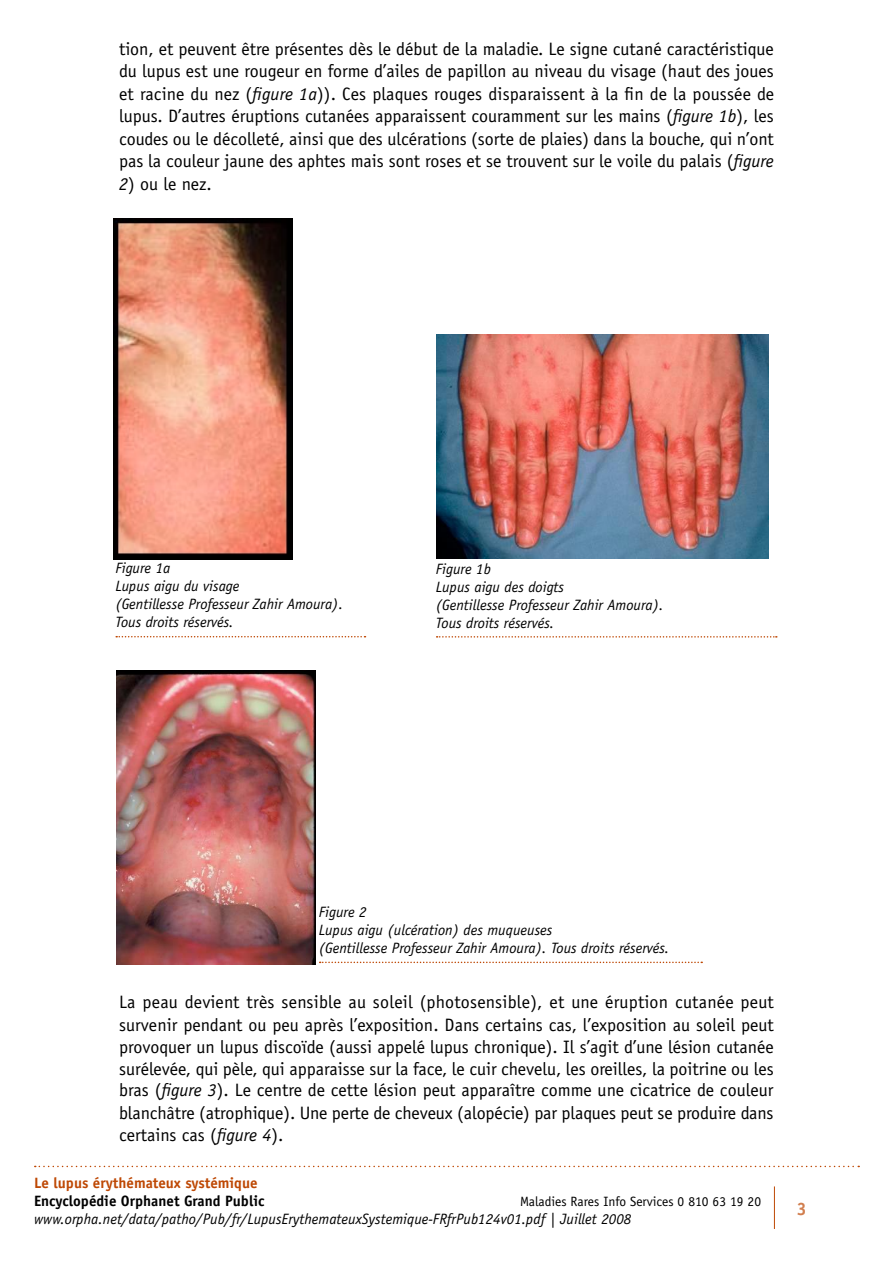
<style>
.page{position:relative;width:893px;height:1263px;background:#fff}
.page>*{position:absolute;margin:0;border:0;box-sizing:border-box;transform-origin:0 0}
.t1{font:18px/22.2px "Officina Sans";color:#000;text-align:justify}
.t2{font:italic 15px/18px "Officina Sans";color:#000}
.t3{font:700 15px "Officina Sans";color:#000}
.t4{font:700 15px "Officina Sans";color:#be4804}
.t5{font:13.5px "Officina Sans";color:#000}
.s1{font-style:italic}
</style>
<div class="page">
<hr style="left:774px;top:1186px;width:1px;height:43px;background:#be4804">
<img style="left:113px;top:219px;width:179px;height:340px">
<img style="left:436px;top:334px;width:333px;height:225px">
<svg style="left:116px;top:636px;width:249px;height:1px"></svg>
<svg style="left:437px;top:636px;width:340px;height:2px"></svg>
<img style="left:117px;top:670px;width:199px;height:295px">
<svg style="left:320px;top:961px;width:382px;height:2px"></svg>
<svg style="left:35px;top:1166px;width:824px;height:1px"></svg>
<p class="t1" style="left:119px;top:37px;width:657px">tion, et peuvent être présentes dès le début de la maladie. Le signe cutané caractéristique du lupus est une rougeur en forme d’ailes de papillon au niveau du visage (haut des joues et racine du nez (<span class="s1">figure 1a</span>)). Ces plaques rouges disparaissent à la fin de la poussée de lupus. D’autres éruptions cutanées apparaissent couramment sur les mains (<span class="s1">figure 1b</span>), les coudes ou le décolleté, ainsi que des ulcérations (sorte de plaies) dans la bouche, qui n’ont pas la couleur jaune des aphtes mais sont roses et se trouvent sur le voile du palais (<span class="s1">figure</span></p>
<p class="t1" style="left:119px;top:172px;width:94px"><span class="s1">2</span>) ou le nez.</p>
<p class="t2" style="left:115px;top:559px;width:229px">Figure 1a<br>Lupus aigu du visage<br>(Gentillesse Professeur Zahir Amoura).<br>Tous droits réservés.</p>
<p class="t2" style="left:436px;top:559px;width:229px">Figure 1b<br>Lupus aigu des doigts<br>(Gentillesse Professeur Zahir Amoura).<br>Tous droits réservés.</p>
<p class="t2" style="left:319px;top:903px;width:352px">Figure 2<br>Lupus aigu (ulcération) des muqueuses<br>(Gentillesse Professeur Zahir Amoura). Tous droits réservés.</p>
<p class="t1" style="left:119px;top:991px;width:656px">La peau devient très sensible au soleil (photosensible), et une éruption cutanée peut survenir pendant ou peu après l’exposition. Dans certains cas, l’exposition au soleil peut provoquer un lupus discoïde (aussi appelé lupus chronique). Il s’agit d’une lésion cutanée surélevée, qui pèle, qui apparaisse sur la face, le cuir chevelu, les oreilles, la poitrine ou les bras (<span class="s1">figure 3</span>). Le centre de cette lésion peut apparaître comme une cicatrice de couleur blanchâtre (atrophique). Une perte de cheveux (alopécie) par plaques peut se produire dans certains cas (<span class="s1">figure 4</span>).</p>
<p class="t4" style="left:34px;top:1174px;width:225px">Le lupus érythémateux systémique</p>
<p class="t3" style="left:34px;top:1192px;width:232px">Encyclopédie Orphanet Grand Public</p>
<p class="t5" style="left:520px;top:1194px;width:243px">Maladies Rares Info Services 0 810 63 19 20</p>
<p class="t2" style="left:34px;top:1210px;width:599px">www.orpha.net/data/patho/Pub/fr/LupusErythemateuxSystemique-FRfrPub124v01.pdf | Juillet 2008</p>
</div>
